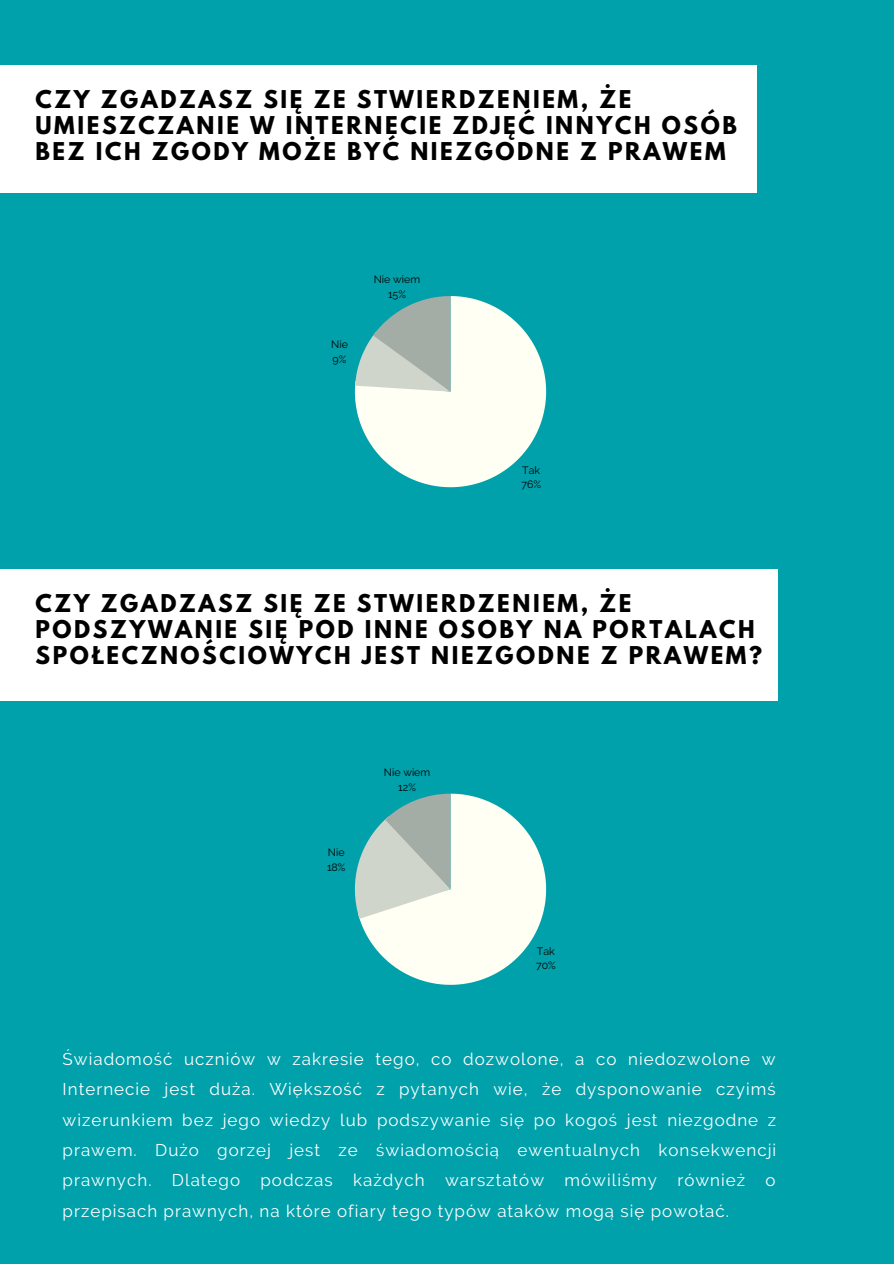
<style>
.page{position:relative;width:894px;height:1264px;background:#fff}
.page>*{position:absolute;margin:0;border:0;box-sizing:border-box;transform-origin:0 0}
.t1{font:700 21.75px/26px "League Spartan";letter-spacing:.12em;color:#000}
.t2{font:16.95px/30.5px "Raleway";letter-spacing:.06em;color:#fff;text-align:justify}
.t3{font:10.65px "Raleway";color:#000}
</style>
<div class="page">
<div style="left:0;top:0;width:893px;height:1263px;background:#00a1ab"></div>
<div style="left:0;top:65px;width:756px;height:128px;background:#fff"></div>
<svg style="left:355px;top:296px;width:191px;height:191px"></svg>
<div style="left:0;top:569px;width:777px;height:131px;background:#fff"></div>
<svg style="left:355px;top:793px;width:191px;height:191px"></svg>
<p class="t1" style="left:35px;top:89px;width:702px">CZY ZGADZASZ SIĘ ZE STWIERDZENIEM, ŻE<br>UMIESZCZANIE W INTERNECIE ZDJĘĆ INNYCH OSÓB<br>BEZ ICH ZGODY MOŻE BYĆ NIEZGODNE Z PRAWEM</p>
<p class="t3" style="left:331px;top:338px;width:18px">Nie</p>
<p class="t3" style="left:332px;top:352px;width:15px">9%</p>
<p class="t3" style="left:373px;top:273px;width:48px">Nie wiem</p>
<p class="t3" style="left:388px;top:287px;width:19px">15%</p>
<p class="t3" style="left:522px;top:464px;width:19px">Tak</p>
<p class="t3" style="left:521px;top:478px;width:21px">76%</p>
<p class="t1" style="left:35px;top:593px;width:727px">CZY ZGADZASZ SIĘ ZE STWIERDZENIEM, ŻE<br>PODSZYWANIE SIĘ POD INNE OSOBY NA PORTALACH<br>SPOŁECZNOŚCIOWYCH JEST NIEZGODNE Z PRAWEM?</p>
<p class="t3" style="left:328px;top:846px;width:18px">Nie</p>
<p class="t3" style="left:327px;top:860px;width:20px">18%</p>
<p class="t3" style="left:384px;top:765px;width:48px">Nie wiem</p>
<p class="t3" style="left:398px;top:780px;width:19px">12%</p>
<p class="t3" style="left:537px;top:944px;width:19px">Tak</p>
<p class="t3" style="left:536px;top:959px;width:21px">70%</p>
<p class="t2" style="left:63px;top:1043px;width:715px">Świadomość uczniów w zakresie tego, co dozwolone, a co niedozwolone w Internecie jest duża. Większość z pytanych wie, że dysponowanie czyimś wizerunkiem bez jego wiedzy lub podszywanie się po kogoś jest niezgodne z prawem. Dużo gorzej jest ze świadomością ewentualnych konsekwencji prawnych. Dlatego podczas każdych warsztatów mówiliśmy również o przepisach prawnych, na które ofiary tego typów ataków mogą się powołać.</p>
</div>
